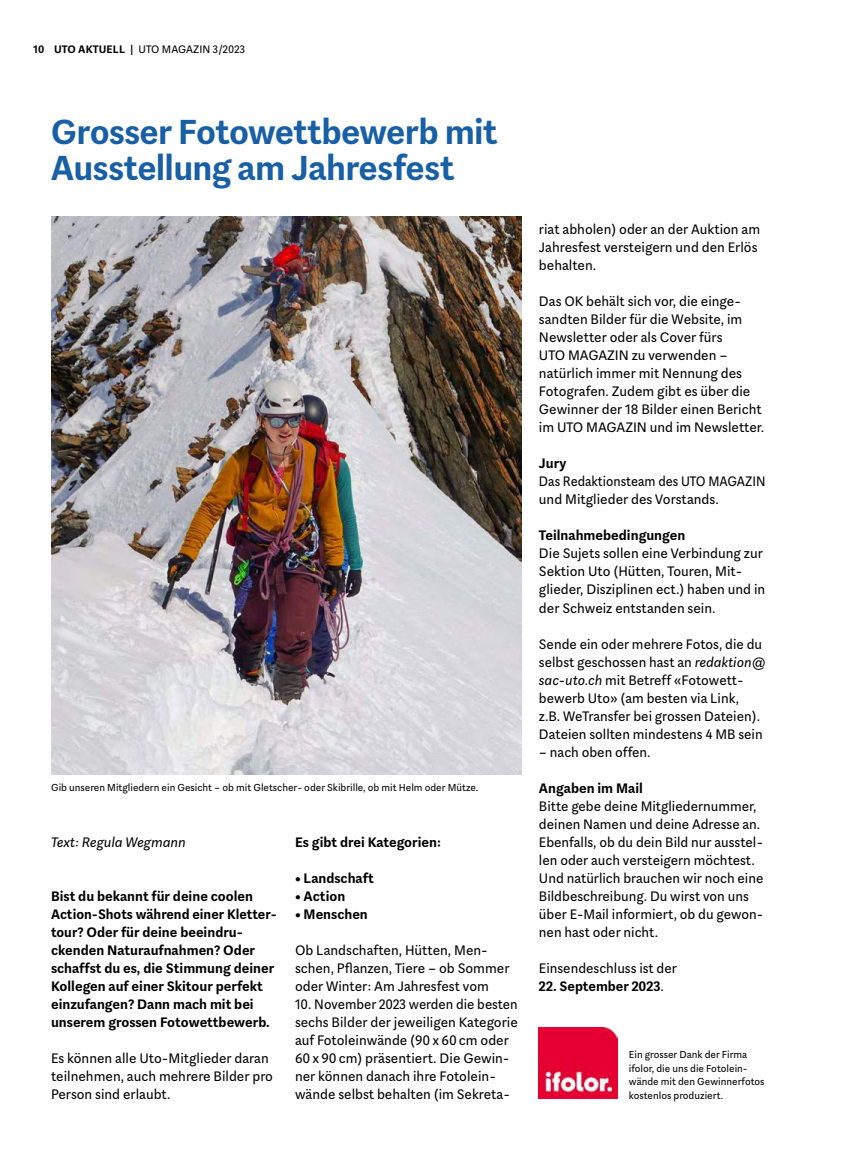
<style>
.page{position:relative;width:851px;height:1149px;background:#fff}
.page>*{position:absolute;margin:0;border:0;box-sizing:border-box;transform-origin:0 0}
.t1{font:700 36px/36px "Aspen";letter-spacing:-.02em;color:#185fa5}
.t2{font:14.25px/18px "Aspen";color:#000}
.t3{font:700 14.25px/18px "Aspen";color:#000}
.t4{font:14.25px/18px "Aspen";color:#000;scale:.94 1}
.t5{font:italic 14.25px "Aspen";color:#000}
.t6{font:11.25px "Aspen";letter-spacing:.01em;color:#000}
.t7{font:10.5px/13.5px "Aspen";color:#000}
.s1{font-weight:700}
.s2{font-style:italic}
.s3{font-weight:400}
</style>
<div class="page">
<img style="left:51px;top:216px;width:471px;height:558px">
<img style="left:539px;top:1027px;width:78px;height:71px">
<p class="t6" style="left:33px;top:42px;width:213px"><span class="s1">10 UTO AKTUELL |</span> UTO MAGAZIN 3/2023</p>
<h1 class="t1" style="left:51px;top:114px;width:448px">Grosser Fotowettbewerb mit<br>Ausstellung am Jahresfest</h1>
<p class="t7" style="left:51px;top:780px;width:429px">Gib unseren Mitgliedern ein Gesicht – ob mit Gletscher- oder Skibrille, ob mit Helm oder Mütze.</p>
<p class="t5" style="left:51px;top:832px;width:136px">Text: Regula Wegmann</p>
<p class="t3" style="left:295px;top:832px;width:147px">Es gibt drei Kategorien:</p>
<p class="t3" style="left:295px;top:868px;width:80px">∙ Landschaft ∙ Action<br>∙ Menschen</p>
<p class="t2" style="left:295px;top:940px;width:216px">Ob Landschaften, Hütten, Men&shy;schen, Pflanzen, Tiere – ob Sommer oder Winter: Am Jahresfest vom</p>
<p class="t2" style="left:295px;top:994px;width:224px">10. November 2023 werden die besten sechs Bilder der jeweiligen Kategorie auf Fotoleinwände (90 x 60 cm oder 60 x 90 cm) präsentiert. Die Gewin&shy;ner können danach ihre Fotolein&shy;wände selbst behalten (im Sekreta-</p>
<p class="t3" style="left:51px;top:886px;width:225px">Bist du bekannt für deine coolen Action-Shots während einer Kletter&shy;tour? Oder für deine beeindru&shy;ckenden Naturaufnahmen? Oder schaffst du es, die Stimmung deiner Kollegen auf einer Skitour perfekt einzufangen? Dann mach mit bei unserem grossen Fotowettbewerb.</p>
<p class="t2" style="left:51px;top:1048px;width:223px">Es können alle Uto-Mitglieder daran teilnehmen, auch mehrere Bilder pro<br>Person sind erlaubt.</p>
<p class="t2" style="left:539px;top:220px;width:223px">riat abholen) oder an der Auktion am<br>Jahresfest versteigern und den Erlös behalten.</p>
<p class="t2" style="left:539px;top:292px;width:227px">Das OK behält sich vor, die einge&shy;sandten Bilder für die Website, im<br>Newsletter oder als Cover fürs<br>UTO MAGAZIN zu verwenden – natürlich immer mit Nennung des<br>Fotografen. Zudem gibt es über die<br>Gewinner der 18 Bilder einen Bericht im UTO MAGAZIN und im Newsletter.</p>
<p class="t3" style="left:539px;top:454px;width:29px">Jury</p>
<p class="t4" style="left:539px;top:472px;width:242px">Das Redaktionsteam des UTO MAGAZIN und Mitglieder des Vorstands.</p>
<p class="t3" style="left:539px;top:526px;width:148px">Teilnahmebedingungen</p>
<p class="t2" style="left:539px;top:544px;width:228px">Die Sujets sollen eine Verbindung zur Sektion Uto (Hütten, Touren, Mit&shy;glieder, Disziplinen ect.) haben und in der Schweiz entstanden sein.</p>
<p class="t2" style="left:539px;top:634px;width:228px">Sende ein oder mehrere Fotos, die du selbst geschossen hast an <span class="s2">redaktion@ sac-uto.ch</span> mit Betreff «Fotowett&shy;bewerb Uto» (am besten via Link,<br>z.B. WeTransfer bei grossen Dateien).<br>Dateien sollten mindestens 4 MB sein</p>
<p class="t2" style="left:539px;top:742px;width:113px">– nach oben offen.</p>
<p class="t3" style="left:539px;top:778px;width:105px">Angaben im Mail</p>
<p class="t2" style="left:539px;top:796px;width:226px">Bitte gebe deine Mitgliedernummer, deinen Namen und deine Adresse an.<br>Ebenfalls, ob du dein Bild nur ausstel&shy;len oder auch versteigern möchtest.<br>Und natürlich brauchen wir noch eine Bildbeschreibung. Du wirst von uns über E-Mail informiert, ob du gewon&shy;nen hast oder nicht.</p>
<p class="t2" style="left:539px;top:958px;width:139px">Einsendeschluss ist der</p>
<p class="t3" style="left:539px;top:976px;width:126px">22. September 2023<span class="s3">.</span></p>
<p class="t7" style="left:628px;top:1047px;width:137px">Ein grosser Dank der Firma ifolor, die uns die Fotolein&shy;wände mit den Gewinnerfotos kostenlos produziert.</p>
</div>
